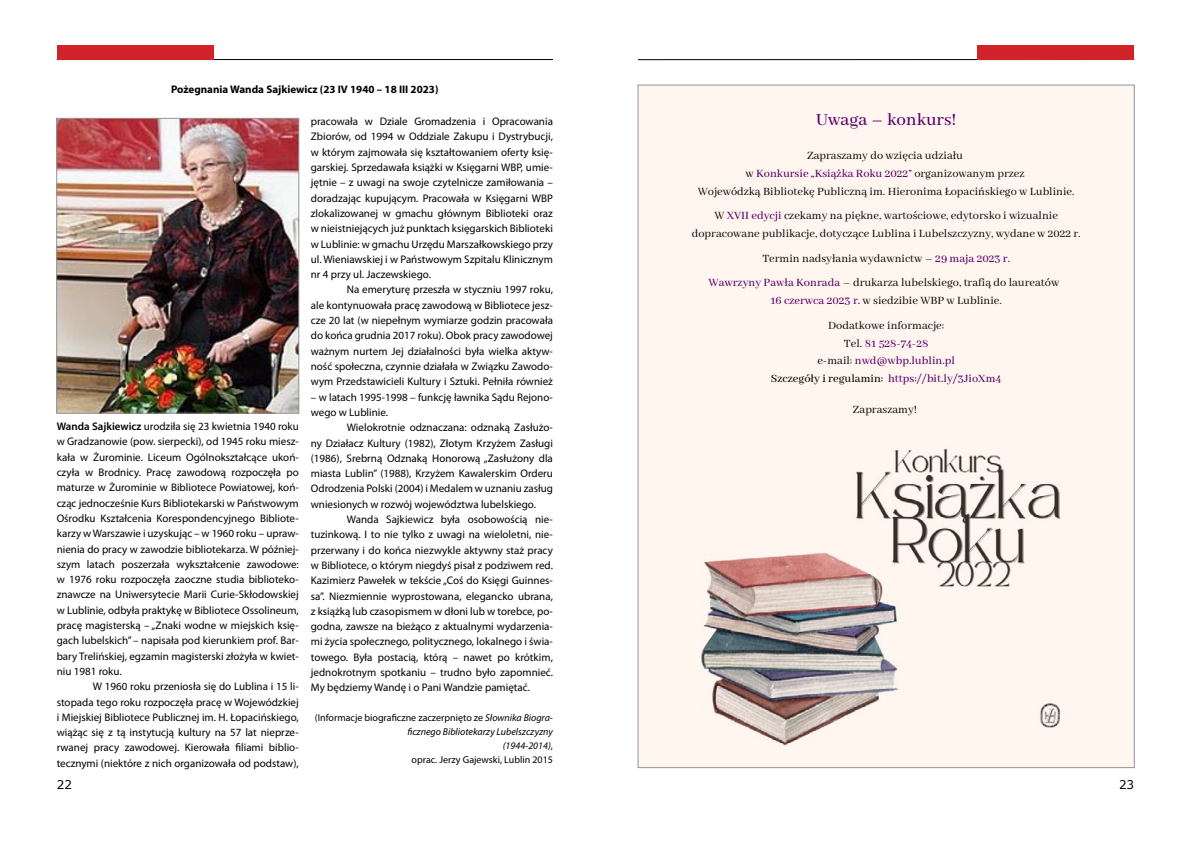
<style>
.page{position:relative;width:1191px;height:842px;background:#fff}
.page>*{position:absolute;margin:0;border:0;box-sizing:border-box;transform-origin:0 0}
.t1{font:500 19px "Abhaya Libre";color:#5a0169}
.t2{font:12.3px/17.8px "Abhaya Libre";color:#000;text-align:center}
.t3{font:500 12.3px/17.8px "Abhaya Libre";color:#5a0169;text-align:center}
.t4{font:12px "Verdana";color:#000}
.t5{font:11px/15.3px "Myriad Pro";color:#000;text-align:justify}
.t6{font:700 11px "Myriad Pro";color:#000}
.t7{font:10px/14px "Myriad Pro";color:#000;text-align:right}
.s1{font-weight:600}
.s2{font-style:italic}
.s3{font-weight:500;color:#5a0169}
.s4{color:#5a0169}
.s5{font-weight:400;color:#000}
.s6{color:#000}
</style>
<div class="page">
<hr style="left:57px;top:59px;width:496px;height:1px;background:#000">
<hr style="left:638px;top:59px;width:496px;height:1px;background:#000">
<img style="left:59px;top:120px;width:238px;height:291px">
<div style="left:57px;top:118px;width:242px;height:295px;border:1px solid #939598"></div>
<div style="left:638px;top:85px;width:496px;height:683px;background:#fff6f0"></div>
<img style="left:701px;top:448px;width:360px;height:298px">
<div style="left:977px;top:45px;width:156px;height:15px;background:#d2232a"></div>
<div style="left:57px;top:45px;width:156px;height:15px;background:#d2232a"></div>
<p class="t6" style="left:171px;top:82px;width:269px">Pożegnania Wanda Sajkiewicz (23 IV 1940 – 18 III 2023)</p>
<p class="t5" style="left:57px;top:419px;width:244px"><span class="s1">Wanda Sajkiewicz</span> urodziła się 23 kwietnia 1940 roku w Gradzanowie (pow. sierpecki), od 1945 roku miesz&shy;kała w Żurominie. Liceum Ogólnokształcące ukoń&shy;czyła w Brodnicy. Pracę zawodową rozpoczęła po maturze w Żurominie w Bibliotece Powiatowej, koń&shy;cząc jednocześnie Kurs Bibliotekarski w Państwowym Ośrodku Kształcenia Korespondencyjnego Bibliote&shy;karzy w Warszawie i uzyskując – w 1960 roku – upraw&shy;nienia do pracy w zawodzie bibliotekarza. W później&shy;szym latach poszerzała wykształcenie zawodowe: w 1976 roku rozpoczęła zaoczne studia biblioteko&shy;znawcze na Uniwersytecie Marii Curie-Skłodowskiej w Lublinie, odbyła praktykę w Bibliotece Ossolineum, pracę magisterską – „Znaki wodne w miejskich księ&shy;gach lubelskich” – napisała pod kierunkiem prof. Bar&shy;bary Trelińskiej, egzamin magisterski złożyła w kwiet&shy;niu 1981 roku.</p>
<p class="t5" style="left:57px;top:679px;width:244px;text-indent:36px">W 1960 roku przeniosła się do Lublina i 15 li&shy;stopada tego roku rozpoczęła pracę w Wojewódzkiej i Miejskiej Bibliotece Publicznej im. H. Łopacińskiego, wiążąc się z tą instytucją kultury na 57 lat nieprze&shy;rwanej pracy zawodowej. Kierowała filiami biblio&shy;tecznymi (niektóre z nich organizowała od podstaw),</p>
<p class="t5" style="left:311px;top:114px;width:244px">pracowała w Dziale Gromadzenia i Opracowania Zbiorów, od 1994 w Oddziale Zakupu i Dystrybucji, w którym zajmowała się kształtowaniem oferty księ&shy;garskiej. Sprzedawała książki w Księgarni WBP, umie&shy;jętnie – z uwagi na swoje czytelnicze zamiłowania – doradzając kupującym. Pracowała w Księgarni WBP zlokalizowanej w gmachu głównym Biblioteki oraz w nieistniejących już punktach księgarskich Biblioteki w Lublinie: w gmachu Urzędu Marszałkowskiego przy ul. Wieniawskiej i w Państwowym Szpitalu Klinicznym nr 4 przy ul. Jaczewskiego.</p>
<p class="t5" style="left:311px;top:282px;width:244px;text-indent:36px">Na emeryturę przeszła w styczniu 1997 roku, ale kontynuowała pracę zawodową w Bibliotece jesz&shy;cze 20 lat (w niepełnym wymiarze godzin pracowała do końca grudnia 2017 roku). Obok pracy zawodowej ważnym nurtem Jej działalności była wielka aktyw&shy;ność społeczna, czynnie działała w Związku Zawodo&shy;wym Przedstawicieli Kultury i Sztuki. Pełniła również</p>
<p class="t5" style="left:311px;top:389px;width:244px">– w latach 1995-1998 – funkcję ławnika Sądu Rejono&shy;wego w Lublinie.</p>
<p class="t5" style="left:311px;top:420px;width:244px;text-indent:36px">Wielokrotnie odznaczana: odznaką Zasłużo&shy;ny Działacz Kultury (1982), Złotym Krzyżem Zasługi (1986), Srebrną Odznaką Honorową „Zasłużony dla miasta Lublin” (1988), Krzyżem Kawalerskim Orderu Odrodzenia Polski (2004) i Medalem w uznaniu zasług wniesionych w rozwój województwa lubelskiego.</p>
<p class="t5" style="left:311px;top:511px;width:244px;text-indent:36px">Wanda Sajkiewicz była osobowością nie&shy;tuzinkową. I to nie tylko z uwagi na wieloletni, nie&shy;przerwany i do końca niezwykle aktywny staż pracy w Bibliotece, o którym niegdyś pisał z podziwem red.<br>Kazimierz Pawełek w tekście „Coś do Księgi Guinnes&shy;sa”. Niezmiennie wyprostowana, elegancko ubrana, z książką lub czasopismem w dłoni lub w torebce, po&shy;godna, zawsze na bieżąco z aktualnymi wydarzenia&shy;mi życia społecznego, politycznego, lokalnego i świa&shy;towego. Była postacią, którą – nawet po krótkim, jednokrotnym spotkaniu – trudno było zapomnieć.<br>My będziemy Wandę i o Pani Wandzie pamiętać.</p>
<p class="t7" style="left:315px;top:710px;width:239px">(Informacje biograficzne zaczerpnięto ze <span class="s2">Słownika Biogra&shy;ficznego Bibliotekarzy Lubelszczyzny<br>(1944-2014)</span>,<br>oprac. Jerzy Gajewski, Lublin 2015</p>
<h1 class="t1" style="left:816px;top:109px;width:142px">Uwaga – konkurs!</h1>
<p class="t2" style="left:698px;top:147px;width:378px">Zapraszamy do wzięcia udziału<br>w <span class="s3">Konkursie „Książka Roku 2022</span><span class="s4">”</span> organizowanym przez<br>Wojewódzką Bibliotekę Publiczną im. Hieronima Łopacińskiego w Lublinie.</p>
<p class="t2" style="left:692px;top:207px;width:390px">W <span class="s3">XVII edycji</span> czekamy na piękne, wartościowe, edytorsko i wizualnie dopracowane publikacje, dotyczące Lublina i Lubelszczyzny, wydane w 2022 r.</p>
<p class="t2" style="left:708px;top:246px;width:352px;line-height:24.6px">Termin nadsyłania wydawnictw – <span class="s3">29 maja 2023 r.<br>Wawrzyny Pawła Konrada</span> – drukarza lubelskiego, trafią do laureatów</p>
<p class="t2" style="left:770px;top:289px;width:233px;line-height:24.6px"><span class="s3">16 czerwca 2023 r.</span> w siedzibie WBP w Lublinie.<br>Dodatkowe informacje:</p>
<p class="t3" style="left:771px;top:335px;width:232px"><span class="s5">Tel.</span> 81 528-74-28<br><span class="s5">e-mail:</span> nwd@wbp.lublin.pl<br><span class="s6">Szczegóły i regulamin:</span> https://bit.ly/3JioXm4</p>
<p class="t2" style="left:853px;top:401px;width:66px">Zapraszamy!</p>
<p class="t4" style="left:57px;top:776px;width:17px">22</p>
<p class="t4" style="left:1119px;top:776px;width:17px">23</p>
</div>
